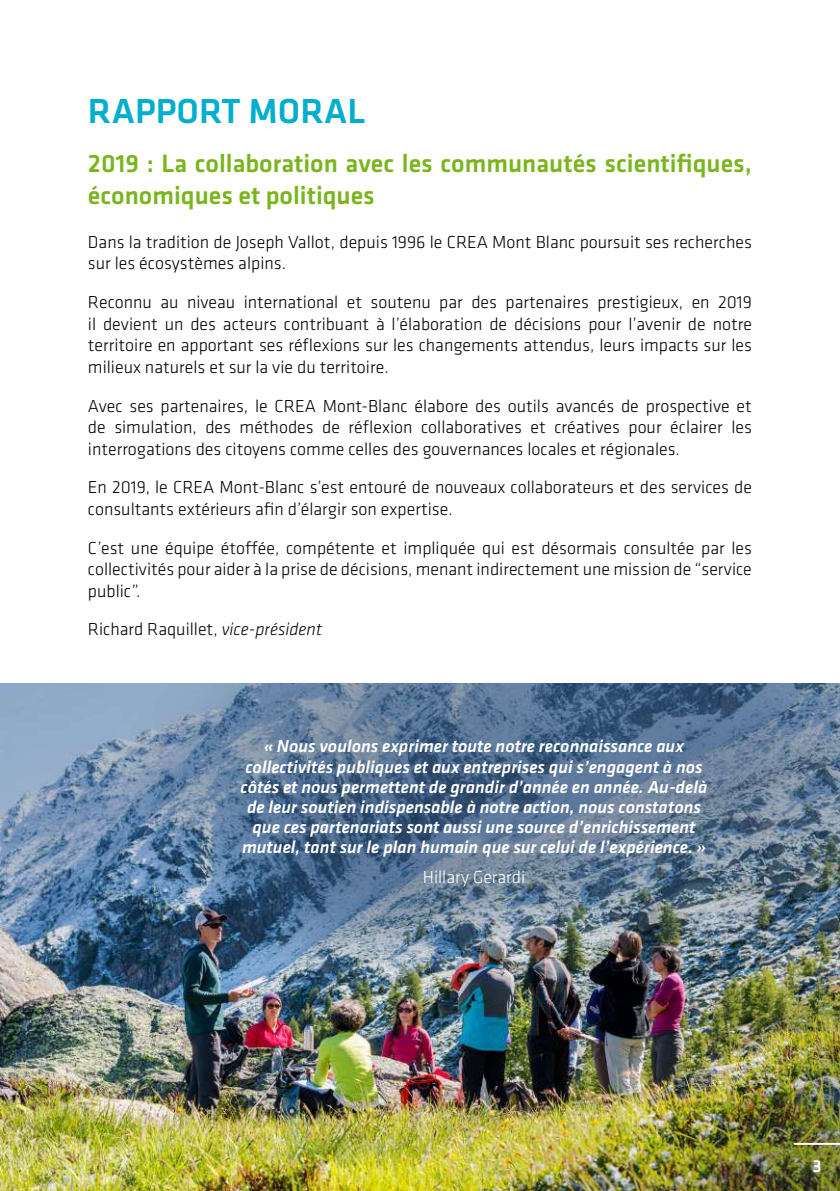
<style>
.page{position:relative;width:840px;height:1191px;background:#fff}
.page>*{position:absolute;margin:0;border:0;box-sizing:border-box;transform-origin:0 0}
.t1{font:500 36px "Klavika";color:#00aecf}
.t2{font:500 26px/32px "Klavika";color:#7ab51d}
.t3{font:300 18px/21.6px "Klavika";color:#000;text-align:justify}
.t4{font:italic 500 18px/20px "Klavika";color:#fff;text-align:center}
.t5{font:300 18px "Klavika";color:#fff}
.t6{font:500 18px "Klavika";color:#fff}
.s1{font-style:italic}
</style>
<div class="page">
<img style="left:0;top:684px;width:839px;height:507px">
<hr style="left:794px;top:1142px;width:45px;height:2px;background:#fff">
<h1 class="t1" style="left:88px;top:92px;width:279px">RAPPORT MORAL</h1>
<h2 class="t2" style="left:88px;top:148px;width:665px">2019 : La collaboration avec les communautés scientifiques, économiques et politiques</h2>
<p class="t3" style="left:88px;top:231px;width:665px">Dans la tradition de Joseph Vallot, depuis 1996 le CREA Mont Blanc poursuit ses recherches sur les écosystèmes alpins.</p>
<p class="t3" style="left:88px;top:292px;width:665px">Reconnu au niveau international et soutenu par des partenaires prestigieux, en 2019 il devient un des acteurs contribuant à l’élaboration de décisions pour l’avenir de notre territoire en apportant ses réflexions sur les changements attendus, leurs impacts sur les milieux naturels et sur la vie du territoire.</p>
<p class="t3" style="left:88px;top:395px;width:665px">Avec ses partenaires, le CREA Mont-Blanc élabore des outils avancés de prospective et de simulation, des méthodes de réflexion collaboratives et créatives pour éclairer les interrogations des citoyens comme celles des gouvernances locales et régionales.</p>
<p class="t3" style="left:88px;top:477px;width:665px">En 2019, le CREA Mont-Blanc s’est entouré de nouveaux collaborateurs et des services de consultants extérieurs afin d’élargir son expertise.</p>
<p class="t3" style="left:88px;top:537px;width:665px">C’est une équipe étoffée, compétente et impliquée qui est désormais consultée par les collectivités pour aider à la prise de décisions, menant indirectement une mission de “service public”.</p>
<p class="t3" style="left:88px;top:619px;width:236px">Richard Raquillet, <span class="s1">vice-président</span></p>
<p class="t4" style="left:240px;top:737px;width:468px">« Nous voulons exprimer toute notre reconnaissance aux collectivités publiques et aux entreprises qui s’engagent à nos côtés et nous permettent de grandir d’année en année. Au-delà de leur soutien indispensable à notre action, nous constatons que ces partenariats sont aussi une source d’enrichissement mutuel, tant sur le plan humain que sur celui de l’expérience. »</p>
<p class="t5" style="left:422px;top:866px;width:104px">Hillary Gerardi</p>
<p class="t6" style="left:812px;top:1156px;width:10px">3</p>
</div>
